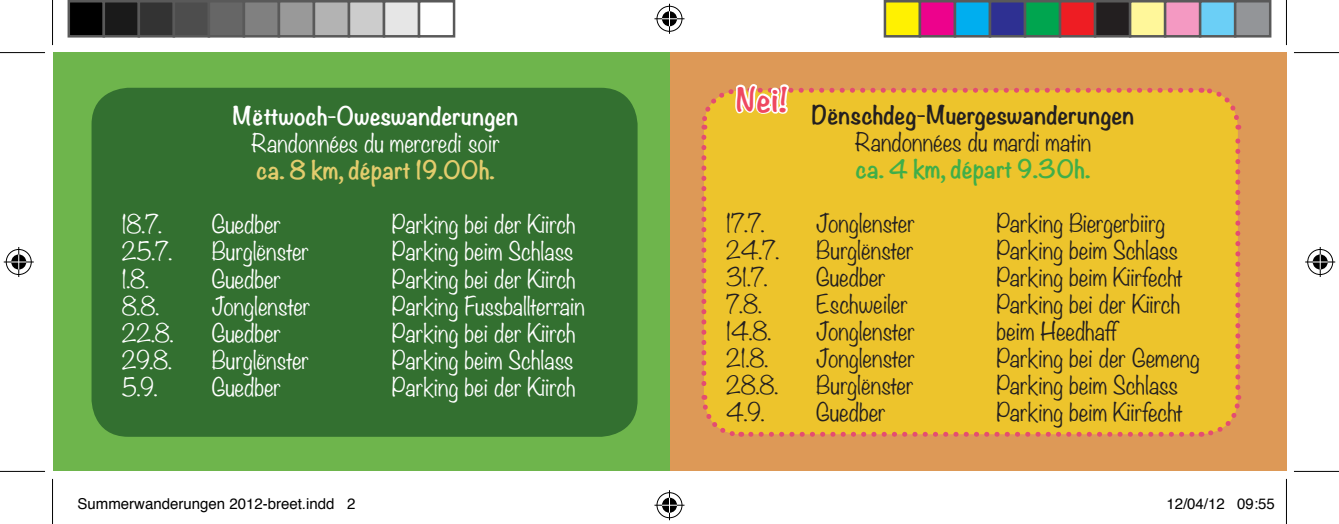
<style>
.page{position:relative;width:1339px;height:524px;background:#fff}
.page>*{position:absolute;margin:0;border:0;box-sizing:border-box;transform-origin:0 0}
.t1{font:700 30px "Noteworthy";color:#ef4860}
.t2{font:300 22.5px "Noteworthy";color:#231f20}
.t3{font:300 22.5px "Noteworthy";color:#fff}
.t4{font:700 22.5px "Noteworthy";color:#231f20}
.t5{font:700 22.5px "Noteworthy";color:#fff}
.t6{font:700 22.5px "Noteworthy";color:#e3cc6d}
.t7{font:700 22.5px "Noteworthy";color:#40ae49}
.t8{font:15px "Helvetica";color:#000}
</style>
<div class="page">
<div style="left:670px;top:52px;width:616px;height:419px;background:#dd9957"></div>
<div style="left:52px;top:52px;width:617px;height:419px;background:#6eb54c"></div>
<div style="left:91px;top:88px;width:546px;height:348px;background:#337030;border-radius:37px"></div>
<div style="left:701px;top:84px;width:541px;height:353px;background:#edc42c"></div>
<hr style="left:0;top:52px;width:45px;height:1px;background:#000">
<hr style="left:1293px;top:52px;width:45px;height:1px;background:#000">
<hr style="left:0;top:470px;width:45px;height:1px;background:#000">
<hr style="left:1293px;top:470px;width:45px;height:1px;background:#000">
<hr style="left:52px;top:0;width:1px;height:45px;background:#000">
<hr style="left:52px;top:478px;width:1px;height:45px;background:#000">
<hr style="left:1285px;top:0;width:1px;height:45px;background:#000">
<hr style="left:1285px;top:478px;width:1px;height:45px;background:#000">
<div style="left:655px;top:5px;width:28px;height:28px;border:3px solid #fff;border-radius:50%"></div>
<hr style="left:654px;top:17px;width:30px;height:3px;background:#fff">
<hr style="left:667px;top:4px;width:4px;height:30px;background:#fff">
<div style="left:660px;top:10px;width:18px;height:18px;border:3px solid #fff;border-radius:50%"></div>
<div style="left:656px;top:6px;width:26px;height:26px;border:1px solid #000;border-radius:50%"></div>
<hr style="left:654px;top:18px;width:30px;height:1px;background:#000">
<hr style="left:669px;top:4px;width:1px;height:30px;background:#000">
<svg style="left:662px;top:11px;width:15px;height:15px"></svg>
<div style="left:655px;top:490px;width:28px;height:28px;border:3px solid #fff;border-radius:50%"></div>
<hr style="left:654px;top:503px;width:30px;height:3px;background:#fff">
<svg style="left:667px;top:490px;width:4px;height:29px"></svg>
<div style="left:660px;top:495px;width:18px;height:18px;border:3px solid #fff;border-radius:50%"></div>
<div style="left:656px;top:492px;width:26px;height:25px;border:1px solid #000;border-radius:50%"></div>
<hr style="left:654px;top:504px;width:30px;height:1px;background:#000">
<hr style="left:669px;top:489px;width:1px;height:30px;background:#000">
<svg style="left:662px;top:497px;width:15px;height:15px"></svg>
<div style="left:5px;top:247px;width:28px;height:29px;border:3px solid #fff;border-radius:50%"></div>
<hr style="left:4px;top:260px;width:30px;height:3px;background:#fff">
<hr style="left:17px;top:247px;width:3px;height:30px;background:#fff">
<div style="left:10px;top:252px;width:18px;height:19px;border:3px solid #fff;border-radius:50%"></div>
<div style="left:6px;top:249px;width:26px;height:25px;border:1px solid #000;border-radius:50%"></div>
<hr style="left:4px;top:261px;width:30px;height:1px;background:#000">
<hr style="left:18px;top:247px;width:1px;height:30px;background:#000">
<svg style="left:11px;top:254px;width:15px;height:15px"></svg>
<div style="left:1305px;top:247px;width:28px;height:29px;border:3px solid #fff;border-radius:50%"></div>
<hr style="left:1304px;top:260px;width:30px;height:3px;background:#fff">
<hr style="left:1318px;top:247px;width:3px;height:30px;background:#fff">
<div style="left:1310px;top:252px;width:18px;height:19px;border:3px solid #fff;border-radius:50%"></div>
<div style="left:1307px;top:249px;width:25px;height:25px;border:1px solid #000;border-radius:50%"></div>
<hr style="left:1304px;top:261px;width:30px;height:1px;background:#000">
<hr style="left:1319px;top:247px;width:1px;height:30px;background:#000">
<svg style="left:1312px;top:254px;width:15px;height:15px"></svg>
<div style="left:69px;top:1px;width:35px;height:35px;background:#000"></div>
<div style="left:68px;top:0;width:37px;height:37px;border:2px solid #595959"></div>
<div style="left:104px;top:1px;width:35px;height:35px;background:#1a1a1a"></div>
<div style="left:102px;top:0;width:38px;height:37px;border:2px solid #595959"></div>
<div style="left:139px;top:1px;width:35px;height:35px;background:#333"></div>
<div style="left:138px;top:0;width:37px;height:37px;border:2px solid #595959"></div>
<div style="left:174px;top:1px;width:35px;height:35px;background:#4d4d4d"></div>
<div style="left:172px;top:0;width:38px;height:37px;border:2px solid #595959"></div>
<div style="left:209px;top:1px;width:35px;height:35px;background:#666"></div>
<div style="left:208px;top:0;width:37px;height:37px;border:2px solid #595959"></div>
<div style="left:244px;top:1px;width:35px;height:35px;background:#808080"></div>
<div style="left:242px;top:0;width:38px;height:37px;border:2px solid #595959"></div>
<div style="left:279px;top:1px;width:35px;height:35px;background:#999"></div>
<div style="left:278px;top:0;width:37px;height:37px;border:2px solid #595959"></div>
<div style="left:314px;top:1px;width:35px;height:35px;background:#b3b3b3"></div>
<div style="left:312px;top:0;width:38px;height:37px;border:2px solid #595959"></div>
<div style="left:349px;top:1px;width:35px;height:35px;background:#ccc"></div>
<div style="left:348px;top:0;width:37px;height:37px;border:2px solid #595959"></div>
<div style="left:384px;top:1px;width:35px;height:35px;background:#e6e6e6"></div>
<div style="left:382px;top:0;width:38px;height:37px;border:2px solid #595959"></div>
<div style="left:418px;top:0;width:37px;height:37px;border:2px solid #595959"></div>
<div style="left:884px;top:1px;width:35px;height:35px;background:#fff101"></div>
<div style="left:883px;top:0;width:38px;height:37px;border:2px solid #595959"></div>
<div style="left:919px;top:1px;width:35px;height:35px;background:#ed028c"></div>
<div style="left:918px;top:0;width:38px;height:37px;border:2px solid #595959"></div>
<div style="left:954px;top:1px;width:35px;height:35px;background:#00aeef"></div>
<div style="left:953px;top:0;width:38px;height:37px;border:2px solid #595959"></div>
<div style="left:989px;top:1px;width:35px;height:35px;background:#2e3092"></div>
<div style="left:988px;top:0;width:38px;height:37px;border:2px solid #595959"></div>
<div style="left:1024px;top:1px;width:35px;height:35px;background:#00a54f"></div>
<div style="left:1023px;top:0;width:38px;height:37px;border:2px solid #595959"></div>
<div style="left:1059px;top:1px;width:35px;height:35px;background:#ee1d23"></div>
<div style="left:1058px;top:0;width:38px;height:37px;border:2px solid #595959"></div>
<div style="left:1094px;top:1px;width:35px;height:35px;background:#231f20"></div>
<div style="left:1093px;top:0;width:38px;height:37px;border:2px solid #595959"></div>
<div style="left:1129px;top:1px;width:35px;height:35px;background:#fff79a"></div>
<div style="left:1128px;top:0;width:38px;height:37px;border:2px solid #595959"></div>
<div style="left:1164px;top:1px;width:35px;height:35px;background:#f499c2"></div>
<div style="left:1163px;top:0;width:38px;height:37px;border:2px solid #595959"></div>
<div style="left:1199px;top:1px;width:35px;height:35px;background:#6bcff6"></div>
<div style="left:1198px;top:0;width:38px;height:37px;border:2px solid #595959"></div>
<div style="left:1234px;top:1px;width:35px;height:35px;background:#939598"></div>
<div style="left:1233px;top:0;width:38px;height:37px;border:2px solid #595959"></div>
<p class="t5" style="left:233px;top:96px;width:287px">Mëttwoch-Oweswanderungen</p>
<p class="t3" style="left:251px;top:123px;width:250px">Randonnées du mercredi soir</p>
<p class="t6" style="left:256px;top:150px;width:240px">ca. 8 km, départ 19.00h.</p>
<p class="t3" style="left:122px;top:204px;width:42px">18.7.</p>
<p class="t3" style="left:212px;top:204px;width:71px">Guedber</p>
<p class="t3" style="left:392px;top:204px;width:185px">Parking bei der Kiirch</p>
<p class="t3" style="left:122px;top:231px;width:52px">25.7.</p>
<p class="t3" style="left:212px;top:231px;width:99px">Burglënster</p>
<p class="t3" style="left:392px;top:231px;width:183px">Parking beim Schlass</p>
<p class="t3" style="left:122px;top:258px;width:29px">1.8.</p>
<p class="t3" style="left:212px;top:258px;width:71px">Guedber</p>
<p class="t3" style="left:392px;top:258px;width:185px">Parking bei der Kiirch</p>
<p class="t3" style="left:122px;top:285px;width:39px">8.8.</p>
<p class="t3" style="left:212px;top:285px;width:100px">Jonglenster</p>
<p class="t3" style="left:392px;top:285px;width:194px">Parking Fussballterrain</p>
<p class="t3" style="left:122px;top:312px;width:53px">22.8.</p>
<p class="t3" style="left:212px;top:312px;width:71px">Guedber</p>
<p class="t3" style="left:392px;top:312px;width:185px">Parking bei der Kiirch</p>
<p class="t3" style="left:122px;top:339px;width:52px">29.8.</p>
<p class="t3" style="left:212px;top:339px;width:99px">Burglënster</p>
<p class="t3" style="left:392px;top:339px;width:183px">Parking beim Schlass</p>
<p class="t3" style="left:122px;top:366px;width:37px">5.9.</p>
<p class="t3" style="left:212px;top:366px;width:71px">Guedber</p>
<p class="t3" style="left:392px;top:366px;width:185px">Parking bei der Kiirch</p>
<p class="t1" style="left:736px;top:73px;width:54px">Nei!</p>
<p class="t4" style="left:811px;top:95px;width:324px">Dënschdeg-Muergeswanderungen</p>
<p class="t2" style="left:854px;top:122px;width:238px">Randonnées du mardi matin</p>
<p class="t7" style="left:855px;top:149px;width:236px">ca. 4 km, départ 9.30h.</p>
<p class="t2" style="left:726px;top:203px;width:40px">17.7.</p>
<p class="t2" style="left:816px;top:203px;width:100px">Jonglenster</p>
<p class="t2" style="left:996px;top:203px;width:170px">Parking Biergerbiirg</p>
<p class="t2" style="left:726px;top:230px;width:54px">24.7.</p>
<p class="t2" style="left:816px;top:230px;width:99px">Burglënster</p>
<p class="t2" style="left:996px;top:230px;width:183px">Parking beim Schlass</p>
<p class="t2" style="left:726px;top:257px;width:43px">31.7.</p>
<p class="t2" style="left:816px;top:257px;width:71px">Guedber</p>
<p class="t2" style="left:996px;top:257px;width:188px">Parking beim Kiirfecht</p>
<p class="t2" style="left:726px;top:284px;width:37px">7.8.</p>
<p class="t2" style="left:816px;top:284px;width:93px">Eschweiler</p>
<p class="t2" style="left:996px;top:284px;width:185px">Parking bei der Kiirch</p>
<p class="t2" style="left:726px;top:311px;width:46px">14.8.</p>
<p class="t2" style="left:816px;top:311px;width:100px">Jonglenster</p>
<p class="t2" style="left:996px;top:311px;width:123px">beim Heedhaff</p>
<p class="t2" style="left:726px;top:338px;width:43px">21.8.</p>
<p class="t2" style="left:816px;top:338px;width:100px">Jonglenster</p>
<p class="t2" style="left:996px;top:338px;width:205px">Parking bei der Gemeng</p>
<p class="t2" style="left:726px;top:365px;width:54px">28.8.</p>
<p class="t2" style="left:816px;top:365px;width:99px">Burglënster</p>
<p class="t2" style="left:996px;top:365px;width:183px">Parking beim Schlass</p>
<p class="t2" style="left:726px;top:392px;width:40px">4.9.</p>
<p class="t2" style="left:816px;top:392px;width:71px">Guedber</p>
<p class="t2" style="left:996px;top:392px;width:188px">Parking beim Kiirfecht</p>
<p class="t8" style="left:78px;top:491px;width:279px">Summerwanderungen 2012-breet.indd 2</p>
<p class="t8" style="left:1166px;top:491px;width:110px">12/04/12 09:55</p>
</div>
